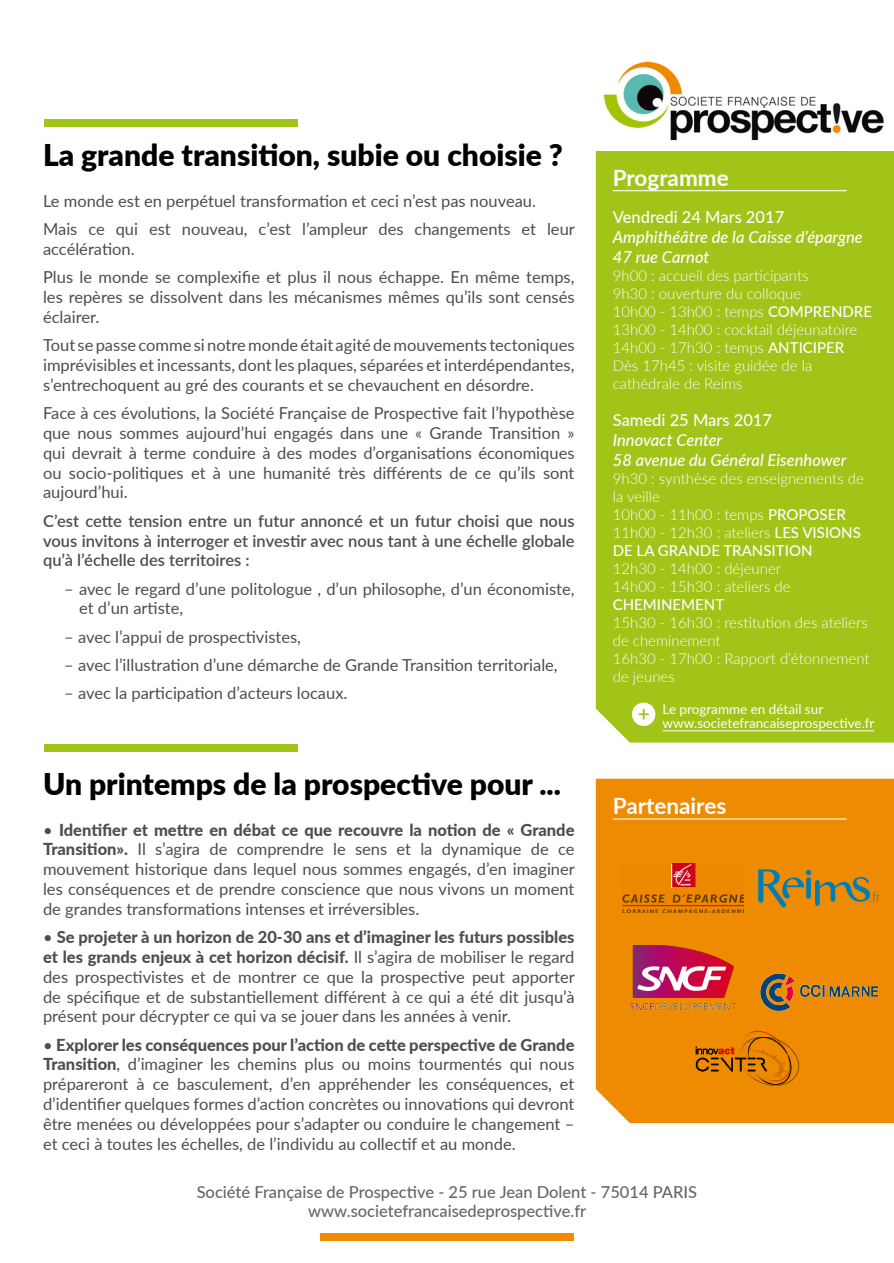
<style>
.page{position:relative;width:894px;height:1263px;background:#fff}
.page>*{position:absolute;margin:0;border:0;box-sizing:border-box;transform-origin:0 0}
.t1{font:900 30px "Lato";color:#000}
.t2{font:700 22.5px "Lato";color:#fff}
.t3{font:16.5px/19.8px "Lato";color:#4d4d4d;text-align:justify}
.t4{font:600 16.5px/19.8px "Lato";color:#4d4d4d;text-align:justify}
.t5{font:500 16.5px/19.8px "Lato";color:#666;text-align:center}
.t6{font:italic 500 16.5px/19.8px "Lato";color:#fff}
.t7{font:500 16.5px "Lato";color:#fff}
.t8{font:300 15px/18px "Lato";color:#fff}
.t9{font:500 15px "Lato";color:#fff}
.t10{font:13.5px/13.5px "Lato";color:#fff}
.s1{font-weight:800}
.s2{font-weight:500}
</style>
<div class="page">
<div style="left:596px;top:151px;width:298px;height:592px;background:#a2c318"></div>
<hr style="left:613px;top:190px;width:234px;height:1px;background:#fff">
<img style="left:603px;top:61px;width:281px;height:80px">
<div style="left:596px;top:779px;width:298px;height:344px;background:#ef8b00"></div>
<hr style="left:613px;top:818px;width:234px;height:2px;background:#fff">
<div style="left:44px;top:119px;width:253px;height:8px;background:#a2c318"></div>
<div style="left:44px;top:744px;width:253px;height:8px;background:#a2c318"></div>
<img style="left:622px;top:864px;width:122px;height:49px">
<img style="left:631px;top:945px;width:105px;height:69px">
<img style="left:689px;top:1024px;width:117px;height:68px">
<svg style="left:632px;top:703px;width:23px;height:23px"></svg>
<hr style="left:663px;top:731px;width:211px;height:1px;background:#fff">
<div style="left:320px;top:1233px;width:254px;height:8px;background:#ef8b00"></div>
<img style="left:758px;top:970px;width:122px;height:44px">
<svg style="left:758px;top:869px;width:122px;height:38px;background:#b1872f"></svg>
<h1 class="t1" style="left:43px;top:132px;width:521px">La grande transition, subie ou choisie ?</h1>
<p class="t3" style="left:43px;top:186px;width:533px;line-height:28.3px">Le monde est en perpétuel transformation et ceci n’est pas nouveau.<br>Mais ce qui est nouveau, c’est l’ampleur des changements et leur</p>
<p class="t3" style="left:43px;top:234px;width:533px;line-height:28.3px">accélération.<br>Plus le monde se complexifie et plus il nous échappe. En même temps,</p>
<p class="t3" style="left:43px;top:287px;width:533px">les repères se dissolvent dans les mécanismes mêmes qu’ils sont censés éclairer.</p>
<p class="t3" style="left:43px;top:335px;width:533px">Tout se passe comme si notre monde était agité de mouvements tectoniques imprévisibles et incessants, dont les plaques, séparées et interdépendantes, s’entrechoquent au gré des courants et se chevauchent en désordre.</p>
<p class="t3" style="left:43px;top:403px;width:533px">Face à ces évolutions, la Société Française de Prospective fait l’hypothèse que nous sommes aujourd’hui engagés dans une « Grande Transition » qui devrait à terme conduire à des modes d’organisations économiques ou socio-politiques et à une humanité très différents de ce qu’ils sont aujourd’hui.</p>
<p class="t4" style="left:43px;top:510px;width:533px">C’est cette tension entre un futur annoncé et un futur choisi que nous vous invitons à interroger et investir avec nous tant à une échelle globale qu’à l’échelle des territoires :</p>
<p class="t3" style="left:79px;top:578px;width:497px;text-indent:-15px">– avec le regard d’une politologue , d’un philosophe, d’un économiste, et d’un artiste,</p>
<p class="t3" style="left:64px;top:626px;width:238px">– avec l’appui de prospectivistes,</p>
<p class="t3" style="left:64px;top:654px;width:495px">– avec l’illustration d’une démarche de Grande Transition territoriale,</p>
<p class="t3" style="left:64px;top:683px;width:285px">– avec la participation d’acteurs locaux.</p>
<h1 class="t1" style="left:43px;top:761px;width:519px">Un printemps de la prospective pour ...</h1>
<p class="t3" style="left:43px;top:819px;width:533px">• <span class="s1">Identifier et mettre en débat ce que recouvre la notion de « Grande Transition».</span> Il s’agira de comprendre le sens et la dynamique de ce mouvement historique dans lequel nous sommes engagés, d’en imaginer les conséquences et de prendre conscience que nous vivons un moment de grandes transformations intenses et irréversibles.</p>
<p class="t3" style="left:43px;top:927px;width:533px">• <span class="s1">Se projeter à un horizon de 20-30 ans et d’imaginer les futurs possibles et les grands enjeux à cet horizon décisif.</span> Il s’agira de mobiliser le regard des prospectivistes et de montrer ce que la prospective peut apporter de spécifique et de substantiellement différent à ce qui a été dit jusqu’à présent pour décrypter ce qui va se jouer dans les années à venir.</p>
<p class="t3" style="left:43px;top:1034px;width:533px">• <span class="s1">Explorer les conséquences pour l’action de cette perspective de Grande Transition</span>, d’imaginer les chemins plus ou moins tourmentés qui nous prépareront à ce basculement, d’en appréhender les conséquences, et d’identifier quelques formes d’action concrètes ou innovations qui devront être menées ou développées pour s’adapter ou conduire le changement – et ceci à toutes les échelles, de l’individu au collectif et au monde.</p>
<h2 class="t2" style="left:613px;top:161px;width:117px">Programme</h2>
<p class="t7" style="left:613px;top:205px;width:173px">Vendredi 24 Mars 2017</p>
<p class="t6" style="left:613px;top:226px;width:252px">Amphithéâtre de la Caisse d’épargne<br>47 rue Carnot</p>
<p class="t8" style="left:613px;top:266px;width:261px">9h00 : accueil des participants<br>9h30 : ouverture du colloque<br>10h00 - 13h00 : temps <span class="s2">COMPRENDRE<br></span>13h00 - 14h00 : cocktail déjeunatoire<br>14h00 - 17h30 : temps <span class="s2">ANTICIPER<br></span>Dès 17h45 : visite guidée de la cathédrale de Reims</p>
<p class="t7" style="left:613px;top:408px;width:161px">Samedi 25 Mars 2017</p>
<p class="t6" style="left:613px;top:429px;width:235px">Innovact Center<br>58 avenue du Général Eisenhower</p>
<p class="t8" style="left:613px;top:469px;width:253px">9h30 : synthèse des enseignements de la veille<br>10h00 - 11h00 : temps <span class="s2">PROPOSER<br></span>11h00 - 12h30 : ateliers <span class="s2">LES VISIONS<br>DE LA GRANDE TRANSITION</span></p>
<p class="t8" style="left:613px;top:559px;width:179px">12h30 - 14h00 : déjeuner<br>14h00 - 15h30 : ateliers de</p>
<p class="t9" style="left:613px;top:593px;width:113px">CHEMINEMENT</p>
<p class="t8" style="left:613px;top:613px;width:258px">15h30 - 16h30 : restitution des ateliers de cheminement<br>16h30 - 17h00 : Rapport d’étonnement de jeunes</p>
<p class="t10" style="left:663px;top:702px;width:213px">Le programme en détail sur www.societefrancaiseprospective.fr</p>
<h2 class="t2" style="left:613px;top:789px;width:115px">Partenaires</h2>
<p class="t5" style="left:197px;top:1181px;width:502px">Société Française de Prospective - 25 rue Jean Dolent - 75014 PARIS www.societefrancaisedeprospective.fr</p>
</div>
